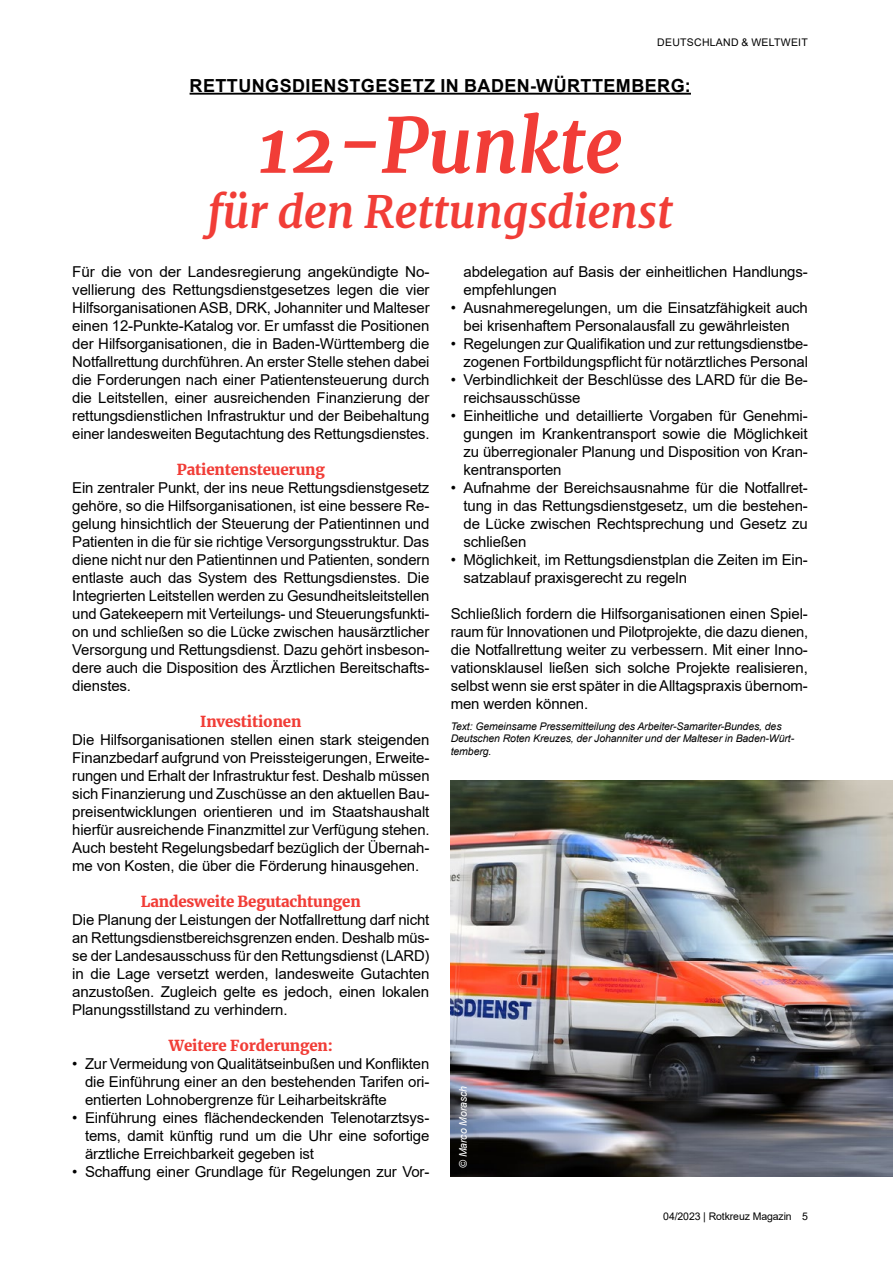
<style>
.page{position:relative;width:893px;height:1263px;background:#fff}
.page>*{position:absolute;margin:0;border:0;box-sizing:border-box;transform-origin:0 0}
.t1{font:italic 700 75px "Merriweather";letter-spacing:-.01em;color:#f13d37}
.t2{font:italic 700 45px "Merriweather";letter-spacing:-.01em;color:#f13d37}
.t3{font:700 18px "Arial";letter-spacing:.025em;color:#000}
.t4{font:15px/18px "Arial";letter-spacing:-.01em;color:#000;text-align:justify}
.t5{font:900 15px "Merriweather";letter-spacing:-.01em;color:#f13d37}
.t6{font:italic 10.5px/12.6px "Arial";letter-spacing:-.01em;color:#000}
.t7{font:10.5px "Arial";letter-spacing:-.01em;color:#000}
.t8{font:10.5px "Arial";letter-spacing:.025em;color:#000}
.t9{font:italic 10.5px "Arial";letter-spacing:-.01em;color:#fff}
</style>
<div class="page">
<hr style="left:190px;top:93px;width:501px;height:2px;background:#000">
<img style="left:451px;top:781px;width:442px;height:395px">
<p class="t8" style="left:657px;top:35px;width:152px">DEUTSCHLAND &amp; WELTWEIT</p>
<p class="t3" style="left:190px;top:73px;width:503px">RETTUNGSDIENSTGESETZ IN BADEN-WÜRTTEMBERG:</p>
<h1 class="t1" style="left:257px;top:99px;width:367px">12-Punkte</h1>
<h2 class="t2" style="left:207px;top:184px;width:467px">für den Rettungsdienst</h2>
<p class="t4" style="left:72px;top:262px;width:359px">Für die von der Landesregierung angekündigte No&shy;vellierung des Rettungsdienstgesetzes legen die vier Hilfsorganisationen ASB, DRK, Johanniter und Malteser einen 12-Punkte-Katalog vor. Er umfasst die Positionen der Hilfsorganisationen, die in Baden-Württemberg die Notfallrettung durchführen. An erster Stelle stehen dabei die Forderungen nach einer Patientensteuerung durch die Leitstellen, einer ausreichenden Finanzierung der rettungsdienstlichen Infrastruktur und der Beibehaltung einer landesweiten Begutachtung des Rettungsdienstes.</p>
<p class="t5" style="left:177px;top:459px;width:149px">Patientensteuerung</p>
<p class="t4" style="left:72px;top:478px;width:359px">Ein zentraler Punkt, der ins neue Rettungsdienstgesetz gehöre, so die Hilfsorganisationen, ist eine bessere Re&shy;gelung hinsichtlich der Steuerung der Patientinnen und Patienten in die für sie richtige Versorgungsstruktur. Das diene nicht nur den Patientinnen und Patienten, sondern entlaste auch das System des Rettungsdienstes. Die Integrierten Leitstellen werden zu Gesundheitsleitstellen und Gatekeepern mit Verteilungs- und Steuerungsfunkti&shy;on und schließen so die Lücke zwischen hausärztlicher Versorgung und Rettungsdienst. Dazu gehört insbeson&shy;dere auch die Disposition des Ärztlichen Bereitschafts&shy;dienstes.</p>
<p class="t5" style="left:200px;top:711px;width:103px">Investitionen</p>
<p class="t4" style="left:72px;top:730px;width:359px">Die Hilfsorganisationen stellen einen stark steigenden Finanzbedarf aufgrund von Preissteigerungen, Erweite&shy;rungen und Erhalt der Infrastruktur fest. Deshalb müssen sich Finanzierung und Zuschüsse an den aktuellen Bau&shy;preisentwicklungen orientieren und im Staatshaushalt hierfür ausreichende Finanzmittel zur Verfügung stehen.<br>Auch besteht Regelungsbedarf bezüglich der Übernah&shy;me von Kosten, die über die Förderung hinausgehen.</p>
<p class="t5" style="left:141px;top:891px;width:221px">Landesweite Begutachtungen</p>
<p class="t4" style="left:72px;top:910px;width:359px">Die Planung der Leistungen der Notfallrettung darf nicht an Rettungsdienstbereichsgrenzen enden. Deshalb müs&shy;se der Landesausschuss für den Rettungsdienst (LARD) in die Lage versetzt werden, landesweite Gutachten anzustoßen. Zugleich gelte es jedoch, einen lokalen Planungsstillstand zu verhindern.</p>
<p class="t5" style="left:169px;top:1035px;width:166px">Weitere Forderungen:</p>
<p class="t4" style="left:85px;top:1054px;width:346px;text-indent:-13px">• Zur Vermeidung von Qualitätseinbußen und Konflikten die Einführung einer an den bestehenden Tarifen ori&shy;entierten Lohnobergrenze für Leiharbeitskräfte</p>
<p class="t4" style="left:85px;top:1108px;width:346px;text-indent:-13px">• Einführung eines flächendeckenden Telenotarztsys&shy;tems, damit künftig rund um die Uhr eine sofortige ärztliche Erreichbarkeit gegeben ist</p>
<p class="t4" style="left:72px;top:1162px;width:359px">• Schaffung einer Grundlage für Regelungen zur Vor-</p>
<p class="t4" style="left:463px;top:262px;width:346px">abdelegation auf Basis der einheitlichen Handlungs&shy;empfehlungen</p>
<p class="t4" style="left:451px;top:298px;width:359px;text-align:center">• Ausnahmeregelungen, um die Einsatzfähigkeit auch bei krisenhaftem Personalausfall zu gewährleisten</p>
<p class="t4" style="left:451px;top:334px;width:359px;text-align:right">• Regelungen zur Qualifikation und zur rettungsdienstbe&shy;zogenen Fortbildungspflicht für notärztliches Personal</p>
<p class="t4" style="left:463px;top:370px;width:346px;text-indent:-13px">• Verbindlichkeit der Beschlüsse des LARD für die Be&shy;reichsausschüsse</p>
<p class="t4" style="left:463px;top:406px;width:346px;text-indent:-13px">• Einheitliche und detaillierte Vorgaben für Genehmi&shy;gungen im Krankentransport sowie die Möglichkeit zu überregionaler Planung und Disposition von Kran&shy;kentransporten</p>
<p class="t4" style="left:463px;top:478px;width:346px;text-indent:-13px">• Aufnahme der Bereichsausnahme für die Notfallret&shy;tung in das Rettungsdienstgesetz, um die bestehen&shy;de Lücke zwischen Rechtsprechung und Gesetz zu schließen</p>
<p class="t4" style="left:463px;top:550px;width:346px;text-indent:-13px">• Möglichkeit, im Rettungsdienstplan die Zeiten im Ein&shy;satzablauf praxisgerecht zu regeln</p>
<p class="t4" style="left:451px;top:604px;width:359px">Schließlich fordern die Hilfsorganisationen einen Spiel&shy;raum für Innovationen und Pilotprojekte, die dazu dienen, die Notfallrettung weiter zu verbessern. Mit einer Inno&shy;vationsklausel ließen sich solche Projekte realisieren, selbst wenn sie erst später in die Alltagspraxis übernom&shy;men werden können.</p>
<p class="t6" style="left:451px;top:720px;width:345px">Text: Gemeinsame Pressemitteilung des Arbeiter-Samariter-Bundes, des<br>Deutschen Roten Kreuzes, der Johanniter und der Malteser in Baden-Würt&shy;temberg.</p>
<p class="t9" style="left:456px;top:1168px;width:83px;rotate:-90deg">© Marco Morasch</p>
<p class="t7" style="left:663px;top:1209px;width:146px">04/2023 | Rotkreuz Magazin 5</p>
</div>
